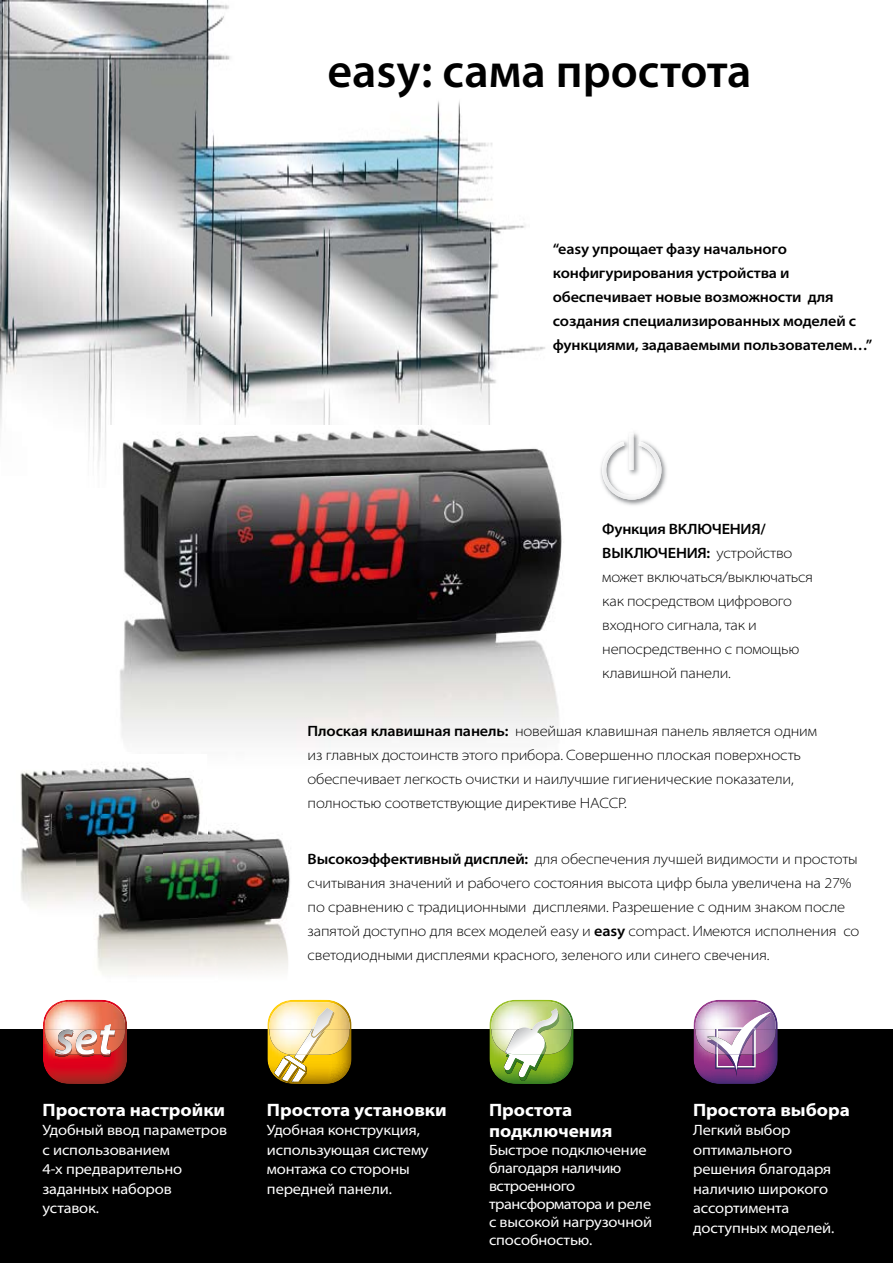
<style>
.page{position:relative;width:893px;height:1263px;background:#fff}
.page>*{position:absolute;margin:0;border:0;box-sizing:border-box;transform-origin:0 0}
.t1{font:600 48px "Myriad Pro";color:#000}
.t2{font:700 semi-expanded 18px/21px "Myriad Pro";color:#fff}
.t3{font:300 semi-expanded 15px/24px "Myriad Pro";letter-spacing:-.01em;color:#000}
.t4{font:semi-expanded 15px/19.5px "Myriad Pro";letter-spacing:-.01em;color:#fff}
.t5{font:600 semi-expanded 15px/24px "Myriad Pro";letter-spacing:-.01em;color:#000}
.s1{font-weight:600}
</style>
<div class="page">
<div style="left:0;top:1029px;width:893px;height:234px;background:#000"></div>
<img style="left:0;top:0;width:545px;height:466px">
<img style="left:108px;top:425px;width:454px;height:322px">
<img style="left:43px;top:1000px;width:84px;height:84px">
<svg style="left:267px;top:1000px;width:85px;height:84px;background:#e0c879"></svg>
<img style="left:20px;top:767px;width:180px;height:139px">
<img style="left:207px;top:829px;width:83px;height:69px">
<img style="left:97px;top:898px;width:191px;height:76px">
<img style="left:76px;top:815px;width:131px;height:102px">
<img style="left:600px;top:437px;width:67px;height:68px">
<img style="left:602px;top:441px;width:59px;height:59px">
<svg style="left:629px;top:433px;width:13px;height:14px"></svg>
<svg style="left:489px;top:1000px;width:85px;height:84px;background:#aac282"></svg>
<svg style="left:694px;top:1000px;width:84px;height:84px;background:#a57ca9"></svg>
<h1 class="t1" style="left:327px;top:40px;width:426px">easy: сама простота</h1>
<p class="t5" style="left:553px;top:237px;width:321px">“easy упрощает фазу начального конфигурирования устройства и обеспечивает новые возможности для создания специализированных моделей с функциями, задаваемыми пользователем…”</p>
<p class="t3" style="left:602px;top:517px;width:212px"><span class="s1">Функция ВКЛЮЧЕНИЯ/<br>ВЫКЛЮЧЕНИЯ:</span> устройство может включаться/выключаться как посредством цифрового входного сигнала, так и непосредственно с помощью клавишной панели.</p>
<p class="t3" style="left:308px;top:719px;width:511px"><span class="s1">Плоская клавишная панель:</span> новейшая клавишная панель является одним из главных достоинств этого прибора. Совершенно плоская поверхность обеспечивает легкость очистки и наилучшие гигиенические показатели, полностью соответствующие директиве HACCP.</p>
<p class="t3" style="left:308px;top:847px;width:553px"><span class="s1">Высокоэффективный дисплей:</span> для обеспечения лучшей видимости и простоты считывания значений и рабочего состояния высота цифр была увеличена на 27% по сравнению с традиционными дисплеями. Разрешение с одним знаком после запятой доступно для всех моделей easy и <span class="s1">easy</span> compact. Имеются исполнения со светодиодными дисплеями красного, зеленого или синего свечения.</p>
<p class="t2" style="left:43px;top:1099px;width:184px">Простота настройки</p>
<p class="t4" style="left:43px;top:1121px;width:186px">Удобный ввод параметров с использованием<br>4-х предварительно заданных наборов уставок.</p>
<p class="t2" style="left:267px;top:1099px;width:181px">Простота установки</p>
<p class="t4" style="left:267px;top:1121px;width:163px">Удобная конструкция, использующая систему монтажа со стороны передней панели.</p>
<p class="t2" style="left:489px;top:1099px;width:125px">Простота подключения</p>
<p class="t4" style="left:489px;top:1141px;width:165px;line-height:18px">Быстрое подключение благодаря наличию встроенного трансформатора и реле с высокой нагрузочной способностью.</p>
<p class="t2" style="left:693px;top:1099px;width:158px">Простота выбора</p>
<p class="t4" style="left:693px;top:1121px;width:143px">Легкий выбор оптимального решения благодаря наличию широкого ассортимента доступных моделей.</p>
</div>
